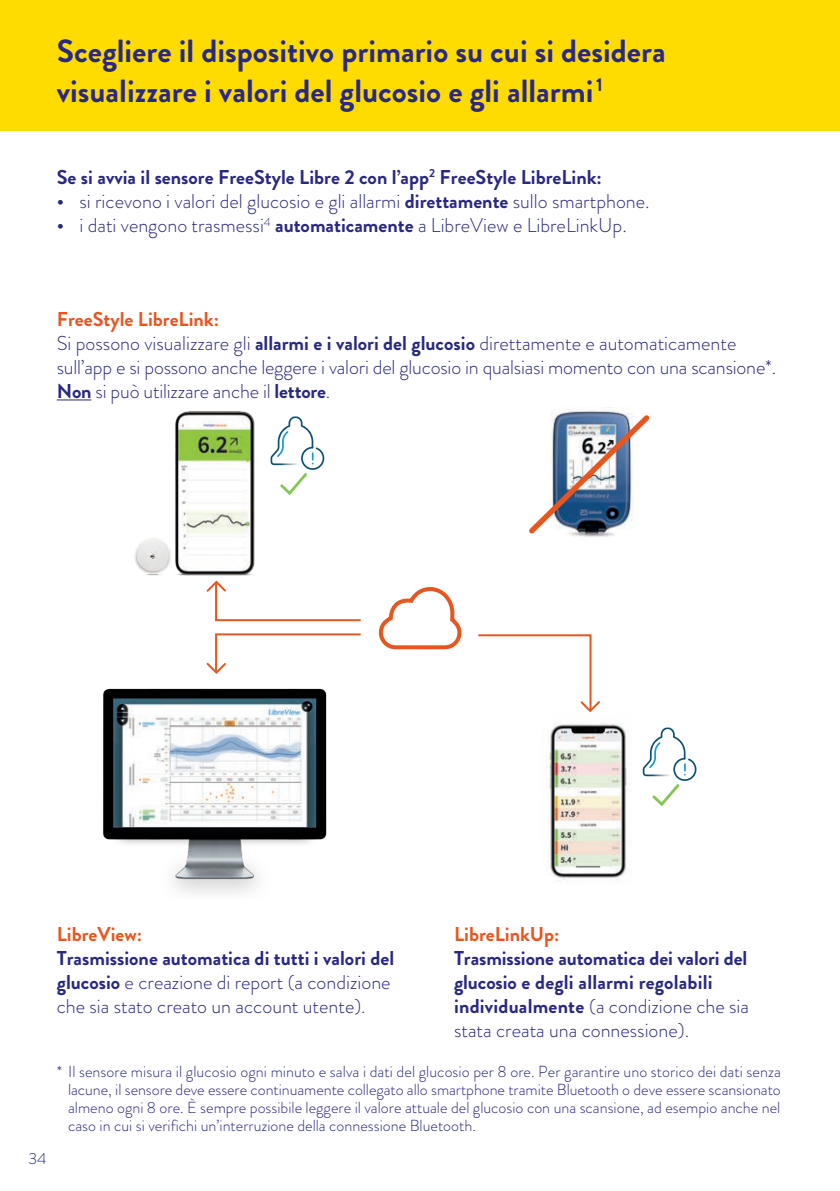
<style>
.page{position:relative;width:840px;height:1191px;background:#fff}
.page>*{position:absolute;margin:0;border:0;box-sizing:border-box;transform-origin:0 0}
.t1{font:700 32px/40px "Brandon Grotesque";color:#292882}
.t2{font:300 20px/24px "Brandon Grotesque";color:#292882}
.t3{font:700 20px/24px "Brandon Grotesque";color:#292882}
.t4{font:700 20px "Brandon Grotesque";color:#e85620}
.t5{font:300 16px/18px "Brandon Grotesque";color:#292882;text-align:justify}
.s1{font-weight:500}
.s2{font-weight:700}
.s3{font-weight:700;color:#e85620}
.s4{font-weight:300}
</style>
<div class="page">
<div style="left:0;top:0;width:839px;height:130px;background:#ffdc01"></div>
<hr style="left:57px;top:399px;width:34px;height:1px;background:#292882">
<img style="left:529px;top:410px;width:121px;height:127px">
<img style="left:134px;top:411px;width:121px;height:165px">
<img style="left:270px;top:416px;width:36px;height:49px">
<svg style="left:277px;top:427px;width:47px;height:69px"></svg>
<img style="left:549px;top:722px;width:81px;height:161px">
<img style="left:103px;top:688px;width:224px;height:205px">
<svg style="left:478px;top:634px;width:122px;height:79px"></svg>
<img style="left:642px;top:727px;width:36px;height:49px">
<svg style="left:648px;top:738px;width:48px;height:69px"></svg>
<svg style="left:206px;top:633px;width:155px;height:41px"></svg>
<svg style="left:206px;top:580px;width:155px;height:42px"></svg>
<svg style="left:378px;top:587px;width:84px;height:63px"></svg>
<h1 class="t1" style="left:57px;top:32px;width:610px">Scegliere il dispositivo primario su cui si desidera visualizzare i valori del glucosio e gli allarmi<sup>1</sup></h1>
<p class="t3" style="left:57px;top:165px;width:546px">Se si avvia il sensore FreeStyle Libre 2 con l’app<sup>2</sup> FreeStyle LibreLink:</p>
<p class="t2" style="left:57px;top:189px;width:594px"><span class="s1">•</span> si ricevono i valori del glucosio e gli allarmi <span class="s2">direttamente</span> sullo smartphone.</p>
<p class="t2" style="left:57px;top:213px;width:571px"><span class="s1">•</span> i dati vengono trasmessi<sup>4</sup> <span class="s2">automaticamente</span> a LibreView e LibreLinkUp.</p>
<p class="t2" style="left:57px;top:307px;width:720px"><span class="s3">FreeStyle LibreLink:<br></span>Si possono visualizzare gli <span class="s2">allarmi e i valori del glucosio</span> direttamente e automaticamente sull’app e si possono anche leggere i valori del glucosio in qualsiasi momento con una scansione*.<br><span class="s2">Non</span> si può utilizzare anche il <span class="s2">lettore</span>.</p>
<p class="t5" style="left:28px;top:1149px;width:20px">34</p>
<p class="t4" style="left:57px;top:920px;width:87px">LibreView:</p>
<p class="t2" style="left:57px;top:946px;width:339px"><span class="s2">Trasmissione automatica di tutti i valori del glucosio</span> e creazione di report (a condizione che sia stato creato un account utente).</p>
<p class="t4" style="left:454px;top:920px;width:107px">LibreLinkUp:</p>
<p class="t3" style="left:454px;top:946px;width:296px">Trasmissione automatica dei valori del glucosio e degli allarmi regolabili individualmente <span class="s4">(a condizione che sia stata creata una connessione).</span></p>
<p class="t5" style="left:68px;top:1063px;width:714px;text-indent:-11px">* Il sensore misura il glucosio ogni minuto e salva i dati del glucosio per 8 ore. Per garantire uno storico dei dati senza lacune, il sensore deve essere continuamente collegato allo smartphone tramite Bluetooth o deve essere scansionato almeno ogni 8 ore. È sempre possibile leggere il valore attuale del glucosio con una scansione, ad esempio anche nel caso in cui si verifichi un’interruzione della connessione Bluetooth.</p>
</div>
